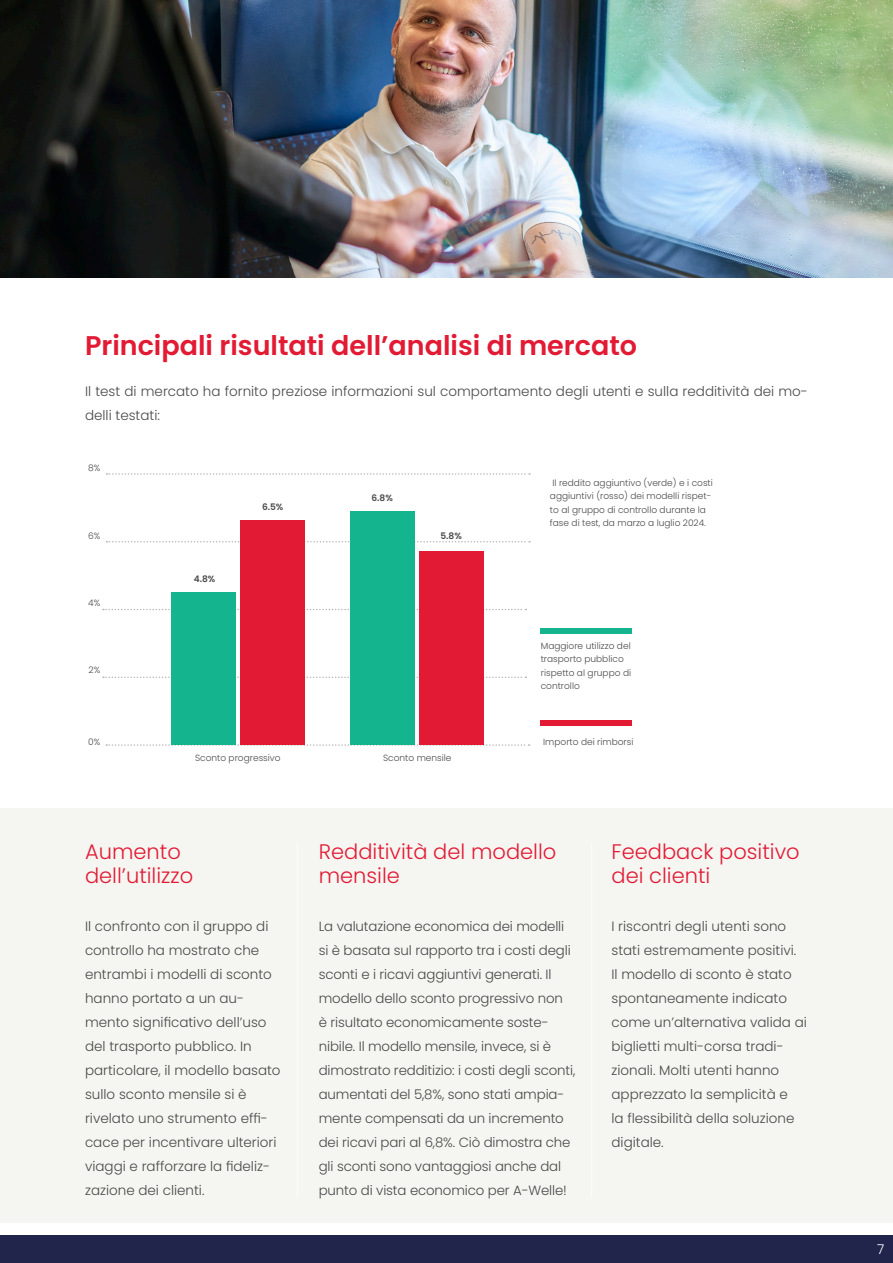
<style>
.page{position:relative;width:893px;height:1263px;background:#fff}
.page>*{position:absolute;margin:0;border:0;box-sizing:border-box;transform-origin:0 0}
.t1{font:600 27px "Poppins";color:#e21a34}
.t2{font:300 21px/24px "Poppins";color:#e21a34}
.Text{font:300 13.5px/24px "Poppins";color:#4a4a4a}
.t3{font:300 13.5px "Poppins";color:#fff}
.t4{font:300 13.35px/24px "Poppins";letter-spacing:-.01em;color:#4a4a4a}
.t5{font:300 9px/13.5px "Poppins";color:#4a4a4a}
.t6{font:600 9px "Poppins";color:#4a4a4a}
</style>
<div class="page">
<div style="left:0;top:1235px;width:893px;height:28px;background:#21244b"></div>
<img style="left:0;top:0;width:893px;height:277px">
<div style="left:0;top:808px;width:893px;height:414px;background:#f2f1ec"></div>
<hr style="left:297px;top:843px;width:1px;height:354px;background:#fff">
<hr style="left:591px;top:843px;width:1px;height:354px;background:#fff">
<svg style="left:106px;top:744px;width:424px;height:2px"></svg>
<svg style="left:103px;top:676px;width:423px;height:2px"></svg>
<svg style="left:103px;top:609px;width:423px;height:1px"></svg>
<svg style="left:107px;top:541px;width:423px;height:1px"></svg>
<svg style="left:107px;top:473px;width:423px;height:2px"></svg>
<div style="left:171px;top:592px;width:65px;height:153px;background:#13b48e"></div>
<div style="left:350px;top:511px;width:65px;height:234px;background:#13b48e"></div>
<div style="left:240px;top:520px;width:65px;height:225px;background:#e21a34"></div>
<div style="left:419px;top:551px;width:65px;height:194px;background:#e21a34"></div>
<div style="left:541px;top:628px;width:91px;height:6px;background:#13b48e"></div>
<div style="left:541px;top:720px;width:91px;height:6px;background:#e21a34"></div>
<h3 class="t1" style="left:85px;top:330px;width:554px">Principali risultati dell’analisi di mercato</h3>
<p class="Text" style="left:85px;top:379px;width:724px">Il test di mercato ha fornito preziose informazioni sul comportamento degli utenti e sulla redditività dei mo&shy;delli testati:</p>
<p class="t5" style="left:88px;top:461px;width:14px">8%</p>
<p class="t5" style="left:88px;top:529px;width:14px">6%</p>
<p class="t5" style="left:88px;top:596px;width:14px">4%</p>
<p class="t5" style="left:89px;top:663px;width:13px">2%</p>
<p class="t5" style="left:88px;top:735px;width:14px">0%</p>
<p class="t6" style="left:194px;top:574px;width:23px">4.8%</p>
<p class="t6" style="left:262px;top:501px;width:23px">6.5%</p>
<p class="t6" style="left:372px;top:493px;width:23px">6.8%</p>
<p class="t6" style="left:440px;top:531px;width:23px">5.8%</p>
<p class="t5" style="left:195px;top:751px;width:87px">Sconto progressivo</p>
<p class="t5" style="left:383px;top:751px;width:70px">Sconto mensile</p>
<h2 class="t5" style="left:550px;top:476px;width:164px">Il reddito aggiuntivo (verde) e i costi aggiuntivi (rosso) dei modelli rispet&shy;to al gruppo di controllo durante la fase di test, da marzo a luglio 2024.</h2>
<p class="t5" style="left:541px;top:639px;width:92px">Maggiore utilizzo del trasporto pubblico rispetto al gruppo di controllo</p>
<p class="t5" style="left:543px;top:735px;width:92px">Importo dei rimborsi</p>
<h2 class="t2" style="left:85px;top:840px;width:110px">Aumento dell’utilizzo</h2>
<h2 class="Text" style="left:85px;top:914px;width:197px">Il confronto con il gruppo di controllo ha mostrato che entrambi i modelli di sconto hanno portato a un au&shy;mento significativo dell’uso del trasporto pubblico. In particolare, il modello basato sullo sconto mensile si è rivelato uno strumento effi&shy;cace per incentivare ulteriori viaggi e rafforzare la fideliz&shy;zazione dei clienti.</h2>
<h2 class="t2" style="left:319px;top:840px;width:239px">Redditività del modello mensile</h2>
<h2 class="t4" style="left:319px;top:914px;width:258px">La valutazione economica dei modelli si è basata sul rapporto tra i costi degli sconti e i ricavi aggiuntivi generati. Il modello dello sconto progressivo non<br>è risultato economicamente soste&shy;nibile. Il modello mensile, invece, si è dimostrato redditizio: i costi degli sconti, aumentati del 5,8%, sono stati ampia&shy;mente compensati da un incremento dei ricavi pari al 6,8%. Ciò dimostra che gli sconti sono vantaggiosi anche dal punto di vista economico per A-Welle!</h2>
<h2 class="t2" style="left:611px;top:840px;width:190px">Feedback positivo dei clienti</h2>
<h2 class="Text" style="left:611px;top:914px;width:197px">I riscontri degli utenti sono stati estremamente positivi.<br>Il modello di sconto è stato spontaneamente indicato come un’alternativa valida ai biglietti multi-corsa tradi&shy;zionali. Molti utenti hanno apprezzato la semplicità e<br>la flessibilità della soluzione digitale.</h2>
<p class="t3" style="left:877px;top:1241px;width:9px">7</p>
</div>
